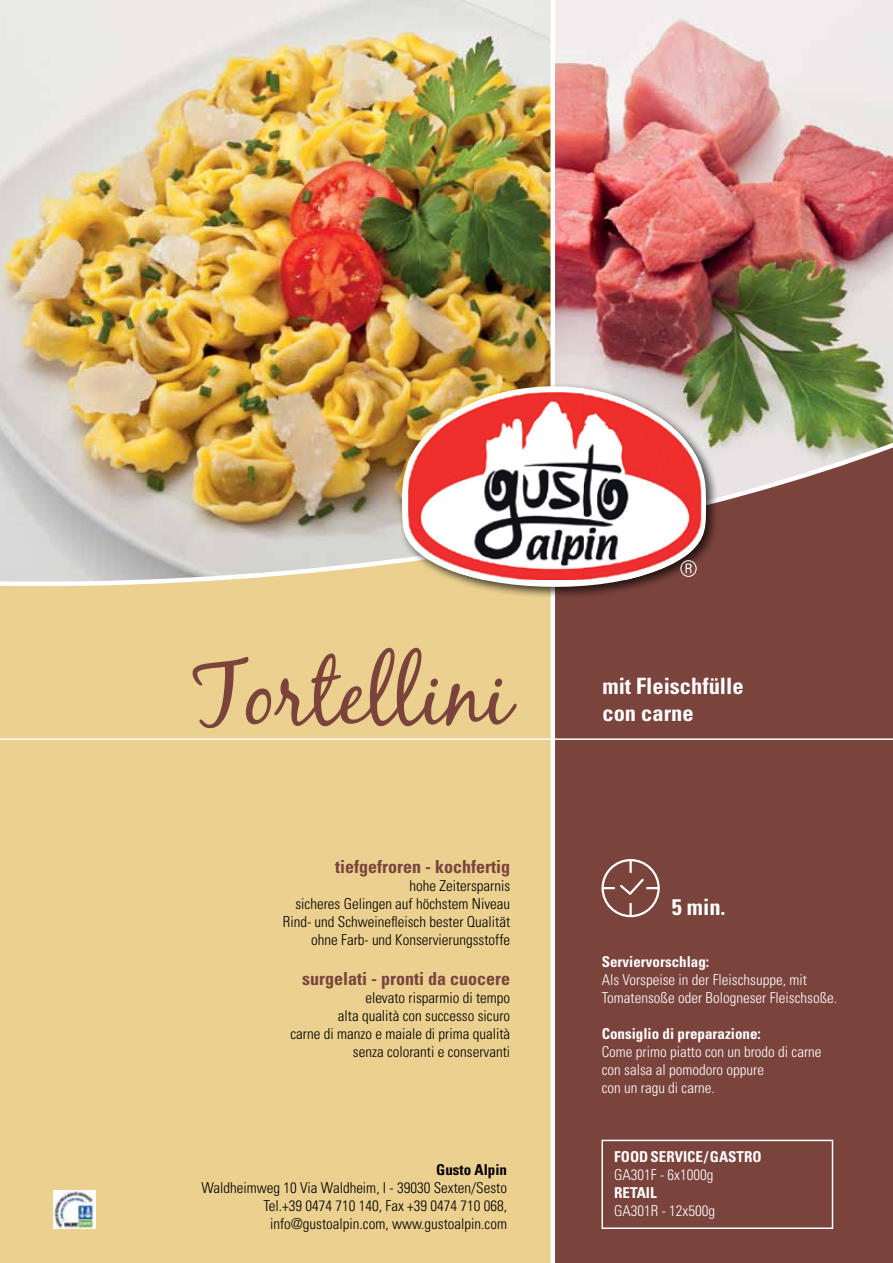
<style>
.page{position:relative;width:893px;height:1263px;background:#fff}
.page>*{position:absolute;margin:0;border:0;box-sizing:border-box;transform-origin:0 0}
.t1{font:90px "Black Jack";color:#7a433c}
.t2{font:700 condensed 22.5px/27px "Univers";color:#fff}
.t3{font:700 condensed 18px "Univers";color:#7a433c}
.t4{font:300 condensed 15px/18px "Univers";color:#000;text-align:right}
.t5{font:300 condensed 15px/18px "Univers";color:#fff}
.t6{font:700 condensed 15px "Univers";color:#fff}
.t7{font:700 condensed 15px "Univers";color:#000}
</style>
<div class="page">
<div style="left:0;top:504px;width:555px;height:759px;background:#ebd08f"></div>
<div style="left:553px;top:405px;width:340px;height:858px;background:#7a433c"></div>
<img style="left:0;top:0;width:893px;height:620px">
<hr style="left:551px;top:0;width:4px;height:1263px;background:#fff">
<hr style="left:0;top:738px;width:893px;height:2px;background:#fff">
<div style="left:601px;top:859px;width:59px;height:58px;border:2px solid #fff;border-radius:50%"></div>
<svg style="left:602px;top:860px;width:57px;height:37px"></svg>
<svg style="left:629px;top:903px;width:3px;height:13px"></svg>
<div style="left:398px;top:382px;width:320px;height:217px;background:#000;opacity:.7"></div>
<img style="left:402px;top:384px;width:304px;height:203px">
<img style="left:408px;top:392px;width:293px;height:188px">
<svg style="left:680px;top:560px;width:17px;height:17px"></svg>
<div style="left:601px;top:1140px;width:232px;height:89px;border:2px solid #fff"></div>
<img style="left:53px;top:1190px;width:42px;height:39px">
<h1 class="t1" style="left:193px;top:639px;width:319px">Tortellini</h1>
<p class="t3" style="left:335px;top:856px;width:176px">tiefgefroren - kochfertig</p>
<p class="t4" style="left:283px;top:877px;width:229px">hohe Zeitersparnis<br>sicheres Gelingen auf höchstem Niveau Rind- und Schweinefleisch bester Qualität ohne Farb- und Konservierungsstoffe</p>
<p class="t3" style="left:302px;top:967px;width:209px">surgelati - pronti da cuocere</p>
<p class="t4" style="left:290px;top:989px;width:221px">elevato risparmio di tempo<br>alta qualità con successo sicuro<br>carne di manzo e maiale di prima qualità senza coloranti e conservanti</p>
<p class="t7" style="left:436px;top:1160px;width:72px">Gusto Alpin</p>
<p class="t4" style="left:201px;top:1179px;width:307px">Waldheimweg 10 Via Waldheim, I - 39030 Sexten/Sesto<br>Tel.+39 0474 710 140, Fax +39 0474 710 068, info@gustoalpin.com, www.gustoalpin.com</p>
<h2 class="t2" style="left:602px;top:672px;width:143px">mit Fleischfülle con carne</h2>
<h2 class="t2" style="left:672px;top:893px;width:55px">5 min.</h2>
<p class="t6" style="left:602px;top:952px;width:109px">Serviervorschlag:</p>
<p class="t5" style="left:602px;top:970px;width:237px">Als Vorspeise in der Fleischsuppe, mit<br>Tomatensoße oder Bologneser Fleischsoße.</p>
<p class="t6" style="left:602px;top:1024px;width:161px">Consiglio di preparazione:</p>
<p class="t5" style="left:602px;top:1042px;width:221px">Come primo piatto con un brodo di carne con salsa al pomodoro oppure<br>con un ragu di carne.</p>
<p class="t6" style="left:614px;top:1148px;width:149px">Foodservice/Gastro</p>
<p class="t5" style="left:614px;top:1166px;width:101px">GA301F - 6x1000g</p>
<p class="t6" style="left:614px;top:1184px;width:8px">RETAI</p>
<p class="t6" style="left:650px;top:1184px;width:8px">L</p>
<p class="t5" style="left:614px;top:1202px;width:102px">GA301R - 12x500g</p>
</div>
